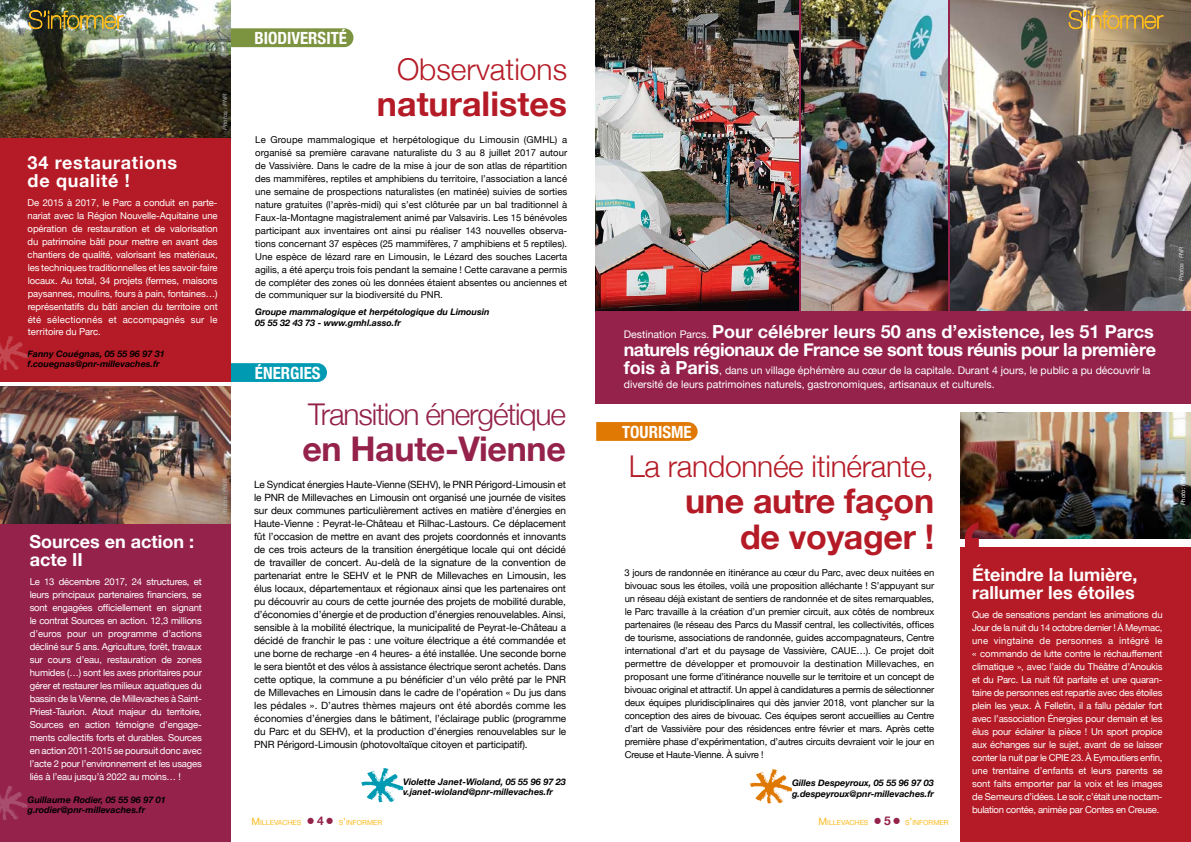
<style>
.page{position:relative;width:1191px;height:842px;background:#fff}
.page>*{position:absolute;margin:0;border:0;box-sizing:border-box;transform-origin:0 0}
.t1{font:500 100px "Helvetica Neue";color:#b51b26}
.t2{font:700 36px "Times";color:#94224b}
.t3{font:700 34px/36px "Helvetica Neue";letter-spacing:-.01em;color:#b51b26;text-align:right}
.t4{font:700 34px "Helvetica Neue";letter-spacing:-.01em;color:#94224b}
.t5{font:300 30px "Helvetica Neue";letter-spacing:-.01em;color:#b51b26}
.t6{font:300 30px "Helvetica Neue";letter-spacing:-.04em;color:#94224b}
.t7{font:700 18px/18px "Helvetica Neue";letter-spacing:-.03em;color:#fff}
.t8{font:700 18px/18px "Helvetica Neue";color:#fff}
.t9{font:700 18px/18px "Helvetica Neue";letter-spacing:.04em;color:#fff}
.t10{font:700 condensed 16.8px "Helvetica Neue";color:#fff}
.t11{font:700 12px "Helvetica Neue";color:#94224b}
.t12{font:10.5px/14px "Helvetica Neue";color:#fff}
.t13{font:10px/13px "Helvetica Neue";letter-spacing:-.01em;color:#000;text-align:justify}
.t14{font:9.5px/13px "Helvetica Neue";letter-spacing:-.01em;color:#000;text-align:justify}
.t15{font:9.5px/13px "Helvetica Neue";letter-spacing:-.02em;color:#fff;text-align:justify}
.t16{font:italic 700 9px/10.5px "Helvetica Neue";color:#000}
.t17{font:7px "Helvetica Neue";color:#fbba1e}
.t18{font:italic 6px "Helvetica Neue";color:#b1b2b3}
.t19{font:italic 6px "Helvetica Neue";letter-spacing:-.03em;color:#d9dada}
.t20{font:italic 6px "Helvetica Neue";letter-spacing:-.03em;color:#fff}
.s1{font-weight:400;font-size:10.5px}
.s2{font-weight:700;font-size:18px}
.s3{font-size:10px}
</style>
<div class="page">
<div style="left:231px;top:28px;width:122px;height:19px;background:#7c933f"></div>
<div style="left:595px;top:0;width:596px;height:403px;background:#94224b"></div>
<img style="left:960px;top:412px;width:231px;height:127px">
<svg style="left:231px;top:363px;width:96px;height:19px;background:#079eb5"></svg>
<svg style="left:361px;top:768px;width:42px;height:34px"></svg>
<svg style="left:750px;top:769px;width:42px;height:34px"></svg>
<div style="left:960px;top:548px;width:231px;height:294px;background:#b51b26"></div>
<div style="left:0;top:0;width:231px;height:382px;background:#b51b26"></div>
<svg style="left:0;top:336px;width:28px;height:34px"></svg>
<img style="left:0;top:387px;width:231px;height:137px">
<img style="left:0;top:0;width:231px;height:137px">
<div style="left:0;top:524px;width:230px;height:318px;background:#94224b"></div>
<svg style="left:0;top:786px;width:28px;height:34px"></svg>
<img style="left:951px;top:0;width:240px;height:311px">
<img style="left:28px;top:10px;width:96px;height:20px">
<svg style="left:596px;top:422px;width:101px;height:19px;background:#df7c0a"></svg>
<img style="left:801px;top:0;width:146px;height:311px">
<svg style="left:1068px;top:10px;width:96px;height:20px;background:#b69658"></svg>
<img style="left:595px;top:0;width:203px;height:311px">
<p class="t18" style="left:221px;top:130px;width:38px;rotate:-90deg">Photos : PNR</p>
<h3 class="t9" style="left:28px;top:153px;width:151px">34 restaurations de qualité !</h3>
<p class="t15" style="left:28px;top:195px;width:191px">De 2015 à 2017, le Parc a conduit en parte&shy;nariat avec la Région Nouvelle-Aquitaine une opération de restauration et de valorisation du patrimoine bâti pour mettre en avant des chantiers de qualité, valorisant les matériaux, les techniques traditionnelles et les savoir-faire locaux. Au total, 34 projets (fermes, maisons paysannes, moulins, fours à pain, fontaines…) représentatifs du bâti ancien du territoire ont été sélectionnés et accompagnés sur le territoire du Parc.</p>
<p class="t16" style="left:28px;top:348px;width:139px">Fanny Couégnas, 05 55 96 97 31 f.couegnas@pnr-millevaches.fr</p>
<h3 class="t10" style="left:254px;top:28px;width:80px">BIODIVERSITÉ</h3>
<h3 class="t5" style="left:397px;top:50px;width:172px">Observations</h3>
<h3 class="t3" style="left:377px;top:85px;width:192px">naturalistes</h3>
<p class="t14" style="left:255px;top:133px;width:313px">Le Groupe mammalogique et herpétologique du Limousin (GMHL) a organisé sa première caravane naturaliste du 3 au 8 juillet 2017 autour de Vassivière. Dans le cadre de la mise à jour de son atlas de répartition des mammifères, reptiles et amphibiens du territoire, l’association a lancé une semaine de prospections naturalistes (en matinée) suivies de sorties nature gratuites (l’après-midi) qui s’est clôturée par un bal traditionnel à Faux-la-Montagne magistralement animé par Valsaviris. Les 15 bénévoles participant aux inventaires ont ainsi pu réaliser 143 nouvelles observa&shy;tions concernant 37 espèces (25 mammifères, 7 amphibiens et 5 reptiles).<br>Une espèce de lézard rare en Limousin, le Lézard des souches Lacerta agilis, a été aperçu trois fois pendant la semaine ! Cette caravane a permis de compléter des zones où les données étaient absentes ou anciennes et de communiquer sur la biodiversité du PNR.</p>
<p class="t16" style="left:255px;top:306px;width:236px">Groupe mammalogique et herpétologique du Limousin<br>05 55 32 43 73 - www.gmhl.asso.fr</p>
<h3 class="t10" style="left:255px;top:363px;width:67px">ÉNERGIES</h3>
<h3 class="t7" style="left:624px;top:322px;width:534px"><span class="s1">Destination Parcs.</span> Pour célébrer leurs 50 ans d’existence, les 51 Parcs naturels régionaux de France se sont tous réunis pour la première</h3>
<p class="t12" style="left:624px;top:363px;width:528px"><span class="s2">fois à Paris</span>, dans un village éphémère au cœur de la capitale. Durant 4 jours, le public a pu découvrir la diversité de leurs patrimoines naturels, gastronomiques, artisanaux et culturels.</p>
<p class="t19" style="left:1177px;top:281px;width:36px;rotate:-90deg">Photos : PNR</p>
<h3 class="t8" style="left:29px;top:532px;width:166px">Sources en action : acte II</h3>
<p class="t15" style="left:30px;top:575px;width:174px">Le 13 décembre 2017, 24 structures, et leurs principaux partenaires financiers, se sont engagées officiellement en signant le contrat Sources en action. 12,3 millions d’euros pour un programme d’actions décliné sur 5 ans. Agriculture, forêt, travaux sur cours d’eau, restauration de zones humides (…) sont les axes prioritaires pour gérer et restaurer les milieux aquatiques du bassin de la Vienne, de Millevaches à Saint-Priest-Taurion. Atout majeur du territoire, Sources en action témoigne d’engage&shy;ments collectifs forts et durables. Sources en action 2011-2015 se poursuit donc avec l’acte 2 pour l’environnement et les usages liés à l’eau jusqu’à 2022 au moins… !</p>
<p class="t16" style="left:28px;top:794px;width:140px">Guillaume Rodier, 05 55 96 97 01 g.rodier@pnr-millevaches.fr</p>
<h3 class="t6" style="left:308px;top:396px;width:259px">Transition énergétique</h3>
<h3 class="t4" style="left:302px;top:428px;width:265px">en Haute-Vienne</h3>
<p class="t13" style="left:254px;top:478px;width:314px">Le Syndicat énergies Haute-Vienne (SEHV), le PNR Périgord-Limousin et le PNR de Millevaches en Limousin ont organisé une journée de visites sur deux communes particulièrement actives en matière d’énergies en Haute-Vienne : Peyrat-le-Château et Rilhac-Lastours. Ce déplacement fût l’occasion de mettre en avant des projets coordonnés et innovants de ces trois acteurs de la transition énergétique locale qui ont décidé de travailler de concert. Au-delà de la signature de la convention de partenariat entre le SEHV et le PNR de Millevaches en Limousin, les élus locaux, départementaux et régionaux ainsi que les partenaires ont pu découvrir au cours de cette journée des projets de mobilité durable, d’économies d’énergie et de production d’énergies renouvelables. Ainsi, sensible à la mobilité électrique, la municipalité de Peyrat-le-Château a décidé de franchir le pas : une voiture électrique a été commandée et une borne de recharge -en 4 heures- a été installée. Une seconde borne le sera bientôt et des vélos à assistance électrique seront achetés. Dans cette optique, la commune a pu bénéficier d’un vélo prêté par le PNR de Millevaches en Limousin dans le cadre de l’opération « Du jus dans les pédales ». D’autres thèmes majeurs ont été abordés comme les économies d’énergies dans le bâtiment, l’éclairage public (programme du Parc et du SEHV), et la production d’énergies renouvelables sur le PNR Périgord-Limousin (photovoltaïque citoyen et participatif).</p>
<h3 class="t10" style="left:622px;top:422px;width:60px">TOURISME</h3>
<h3 class="t5" style="left:628px;top:448px;width:307px">La randonnée itinérante,</h3>
<h3 class="t3" style="left:685px;top:482px;width:251px">une autre façon de voyager !</h3>
<p class="t14" style="left:624px;top:566px;width:311px">3 jours de randonnée en itinérance au cœur du Parc, avec deux nuitées en bivouac sous les étoiles, voilà une proposition alléchante ! S’appuyant sur un réseau déjà existant de sentiers de randonnée et de sites remarquables, le Parc travaille à la création d’un premier circuit, aux côtés de nombreux partenaires (le réseau des Parcs du Massif central, les collectivités, offices de tourisme, associations de randonnée, guides accompagnateurs, Centre international d’art et du paysage de Vassivière, CAUE…). Ce projet doit permettre de développer et promouvoir la destination Millevaches, en proposant une forme d’itinérance nouvelle sur le territoire et un concept de bivouac original et attractif. Un appel à candidatures a permis de sélectionner deux équipes pluridisciplinaires qui dès janvier 2018, vont plancher sur la conception des aires de bivouac. Ces équipes seront accueillies au Centre d’art de Vassivière pour des résidences entre février et mars. Après cette première phase d’expérimentation, d’autres circuits devraient voir le jour en Creuse et Haute-Vienne. à suivre !</p>
<p class="t18" style="left:221px;top:515px;width:38px;rotate:-90deg">Photos : PNR</p>
<p class="t20" style="left:1179px;top:505px;width:33px;rotate:-90deg">Photo : PNR</p>
<h1 class="t1" style="left:985px;top:634px;width:29px;rotate:-180deg">,</h1>
<h3 class="t8" style="left:972px;top:565px;width:167px">éteindre la lumière, rallumer les étoiles</h3>
<p class="t15" style="left:972px;top:608px;width:192px">Que de sensations pendant les animations du Jour de la nuit du 14 octobre dernier ! à Meymac, une vingtaine de personnes a intégré le « commando de lutte contre le réchauffement climatique », avec l’aide du Théâtre d’Anoukis et du Parc. La nuit fût parfaite et une quaran&shy;taine de personnes est repartie avec des étoiles plein les yeux. à Felletin, il a fallu pédaler fort avec l’association énergies pour demain et les élus pour éclairer la pièce ! Un sport propice aux échanges sur le sujet, avant de se laisser conter la nuit par le CPIE 23. à Eymoutiers enfin, une trentaine d’enfants et leurs parents se sont faits emporter par la voix et les images de Semeurs d’idées. Le soir, c’était une noctam&shy;bulation contée, animée par Contes en Creuse.</p>
<p class="t16" style="left:403px;top:776px;width:164px">Violette Janet-Wioland, 05 55 96 97 23 v.janet-wioland@pnr-millevaches.fr</p>
<p class="t16" style="left:792px;top:777px;width:144px">Gilles Despeyroux, 05 55 96 97 03 g.despeyroux@pnr-millevaches.fr</p>
<p class="t11" style="left:317px;top:813px;width:8px">4</p>
<p class="t17" style="left:818px;top:818px;width:51px"><span class="s3">M</span>ILLEVACHES</p>
<h2 class="t2" style="left:872px;top:777px;width:30px">. .</h2>
<p class="t11" style="left:884px;top:813px;width:8px">5</p>
<p class="t17" style="left:339px;top:818px;width:45px">S<span class="s3">’</span>INFORMER</p>
<p class="t17" style="left:905px;top:818px;width:45px">S<span class="s3">’</span>INFORMER</p>
<p class="t17" style="left:251px;top:818px;width:51px"><span class="s3">M</span>ILLEVACHES</p>
<h2 class="t2" style="left:305px;top:777px;width:30px">. .</h2>
</div>
